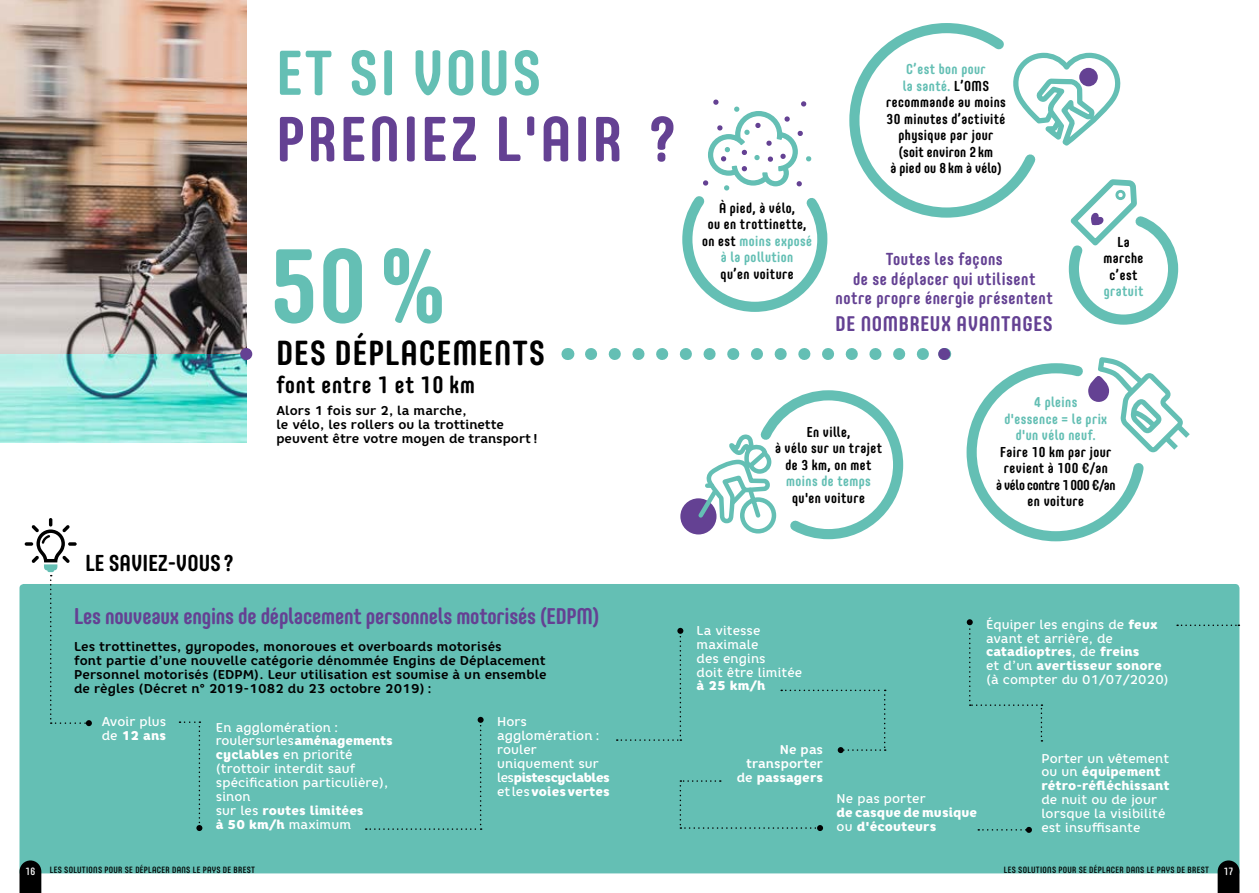
<style>
.page{position:relative;width:1259px;height:893px;background:#fff}
.page>*{position:absolute;margin:0;border:0;box-sizing:border-box;transform-origin:0 0}
.t1{font:700 103.65px "Core Mellow 67 Cn";color:#64bfb4}
.t2{font:700 62.55px "Core Mellow 67 Cn";letter-spacing:.04em;color:#644193}
.t3{font:700 62.55px "Core Mellow 67 Cn";letter-spacing:.03em;color:#64bfb4}
.t4{font:700 34.5px "Core Mellow 67 Cn";letter-spacing:.03em;color:#000}
.t5{font:700 23.7px "Core Mellow 67 Cn";letter-spacing:.03em;color:#000}
.t6{font:700 22.8px "Core Mellow 67 Cn";color:#000}
.t7{font:700 22.5px "Core Mellow 67 Cn";letter-spacing:-.01em;color:#644193}
.t8{font:700 21px "Core Mellow 67 Cn";letter-spacing:.03em;color:#644193}
.t9{font:700 17.25px/20px "Core Mellow 67 Cn";letter-spacing:.03em;color:#644193;text-align:center}
.t10{font:700 14.25px/16.5px "Core Mellow 67 Cn";letter-spacing:.03em;color:#000;text-align:center}
.t11{font:700 14.25px/16.5px "Core Mellow 67 Cn";letter-spacing:.03em;color:#64bfb4;text-align:center}
.t12{font:500 12.75px/14px "Core Rhino 55";letter-spacing:.01em;color:#fff}
.t13{font:700 12.75px/14px "Core Rhino 65";letter-spacing:.01em;color:#000}
.t14{font:900 12.75px/14px "Core Rhino 85";letter-spacing:.01em;color:#fff}
.t15{font:900 12.75px/14px "Core Rhino 85";letter-spacing:-.035em;color:#fff}
.t16{font:700 12.75px/14px "Core Rhino 65";letter-spacing:.01em;color:#fff;text-align:right}
.t17{font:500 10.5px "Core Mellow 57 Cn";color:#fff}
.t18{font:500 9px "Core Mellow 57 Cn";letter-spacing:.03em;color:#000}
.s1{font-family:"Core Rhino 55";font-weight:500}
.s2{font-family:"Core Rhino 85";font-weight:900}
.s3{color:#64bfb4}
.s4{font-family:"Core Rhino 65";font-weight:700}
</style>
<div class="page">
<div style="left:19px;top:584px;width:1220px;height:289px;background:#64bfb4"></div>
<svg style="left:567px;top:348px;width:1px;height:12px"></svg>
<svg style="left:1217px;top:860px;width:22px;height:33px"></svg>
<svg style="left:19px;top:860px;width:22px;height:33px"></svg>
<div style="left:179px;top:721px;width:23px;height:110px;background:#64bfb4"></div>
<div style="left:366px;top:717px;width:117px;height:113px;background:#64bfb4"></div>
<div style="left:617px;top:628px;width:66px;height:113px;background:#64bfb4"></div>
<div style="left:781px;top:690px;width:104px;height:63px;background:#64bfb4"></div>
<div style="left:679px;top:780px;width:144px;height:51px;background:#64bfb4"></div>
<svg style="left:978px;top:827px;width:54px;height:6px"></svg>
<div style="left:966px;top:619px;width:76px;height:123px;background:#64bfb4"></div>
<svg style="left:1177px;top:624px;width:62px;height:2px"></svg>
<svg style="left:25px;top:518px;width:67px;height:208px"></svg>
<img style="left:0;top:0;width:246px;height:354px">
<svg style="left:0;top:354px;width:246px;height:89px;background:#90dfd8"></svg>
<div style="left:240px;top:348px;width:12px;height:12px;background:#644193;border-radius:50%"></div>
<svg style="left:591px;top:23px;width:598px;height:519px"></svg>
<h2 class="t3" style="left:276px;top:26px;width:266px">ET SI VOUS</h2>
<h2 class="t2" style="left:276px;top:92px;width:401px">PRENIEZ L'AIR ?</h2>
<h1 class="t1" style="left:269px;top:208px;width:178px">50%</h1>
<h3 class="t4" style="left:276px;top:327px;width:270px">DES DÉPLACEMENTS</h3>
<h3 class="t5" style="left:276px;top:367px;width:200px">font entre 1 et 10 km</h3>
<p class="t13" style="left:276px;top:403px;width:263px">Alors 1 fois sur 2, la marche,<br>le vélo, les rollers ou la trottinette peuvent être votre moyen de transport !</p>
<h3 class="t6" style="left:85px;top:546px;width:150px">LE SAVIEZ-VOUS ?</h3>
<h3 class="t7" style="left:74px;top:600px;width:527px">Les nouveaux engins de déplacement personnels motorisés (EDPM)</h3>
<p class="t13" style="left:74px;top:639px;width:474px">Les trottinettes, gyropodes, monoroues et overboards motorisés<br>font partie d’une nouvelle catégorie dénommée Engins de Déplacement Personnel motorisés (EDPM). Leur utilisation est soumise à un ensemble de règles (Décret n° 2019-1082 du 23 octobre 2019) :</p>
<p class="t12" style="left:102px;top:715px;width:66px">Avoir plus</p>
<p class="t14" style="left:102px;top:729px;width:66px"><span class="s1">de</span> 12 ans</p>
<p class="t12" style="left:216px;top:720px;width:178px">En agglomération :<br>rouler sur les <span class="s2">aménagements cyclables</span> en priorité (trottoir interdit sauf spécification particulière), sinon</p>
<p class="t14" style="left:216px;top:804px;width:149px"><span class="s1">sur les</span> routes limitées à 50 km/h <span class="s1">maximum</span></p>
<p class="t12" style="left:497px;top:715px;width:104px">Hors agglomération : rouler uniquement sur</p>
<p class="t15" style="left:497px;top:770px;width:114px"><span class="s1">les</span> pistes cyclables <span class="s1">et les</span> voies vertes</p>
<p class="t10" style="left:702px;top:199px;width:112px">À pied, à vélo,<br>ou en trottinette, on est <span class="s3">moins exposé à la pollution</span></p>
<p class="t10" style="left:720px;top:265px;width:75px">qu’en voiture</p>
<p class="t10" style="left:886px;top:60px;width:121px"><span class="s3">C’est bon pour<br>la santé.</span> L’OMS recommande au moins<br>30 minutes d’activité physique par jour (soit environ 2 km<br>à pied ou 8 km à vélo)</p>
<h3 class="t9" style="left:835px;top:248px;width:219px">Toutes les façons<br>de se déplacer qui utilisent notre propre énergie présentent</h3>
<h3 class="t8" style="left:835px;top:308px;width:219px">DE NOMBREUX AVANTAGES</h3>
<p class="t10" style="left:1103px;top:233px;width:42px">La marche c’est</p>
<p class="t11" style="left:1103px;top:282px;width:41px">gratuit</p>
<p class="t10" style="left:775px;top:423px;width:108px">En ville,<br>à vélo sur un trajet de 3 km, on met</p>
<p class="t11" style="left:786px;top:473px;width:86px">moins de temps</p>
<p class="t10" style="left:792px;top:489px;width:74px">qu'en voiture</p>
<p class="t11" style="left:1004px;top:394px;width:104px">4 pleins<br>d'essence = le prix d'un vélo neuf.</p>
<p class="t10" style="left:996px;top:443px;width:121px">Faire 10 km par jour revient à 100 €/an<br>à vélo contre 1000 €/an en voiture</p>
<p class="t12" style="left:696px;top:623px;width:107px">La vitesse maximale<br>des engins<br>doit être limitée</p>
<p class="t14" style="left:696px;top:679px;width:70px">à 25 km/h</p>
<p class="t12" style="left:986px;top:617px;width:173px">Équiper les engins de <span class="s2">feux </span>avant et arrière, de</p>
<p class="t14" style="left:986px;top:645px;width:177px">catadioptres<span class="s1">, de</span> freins<br><span class="s1">et d’un</span> avertisseur sonore</p>
<p class="t12" style="left:986px;top:673px;width:184px">(à compter du 01/07/2020)</p>
<p class="t16" style="left:746px;top:743px;width:79px">Ne pas transporter</p>
<p class="t14" style="left:736px;top:771px;width:88px"><span class="s4">de</span> passagers</p>
<p class="t12" style="left:836px;top:792px;width:91px">Ne pas porter</p>
<p class="t14" style="left:836px;top:806px;width:142px">de casque de musique <span class="s1">ou</span> d'écouteurs</p>
<p class="t12" style="left:1041px;top:751px;width:129px">Porter un vêtement</p>
<p class="t14" style="left:1041px;top:765px;width:130px"><span class="s1">ou un</span> équipement rétro-réfléchissant</p>
<p class="t12" style="left:1041px;top:793px;width:125px">de nuit ou de jour lorsque la visibilité est insuffisante</p>
<p class="t17" style="left:26px;top:863px;width:11px">16</p>
<p class="t18" style="left:50px;top:863px;width:207px">LES SOLUTIONS POUR SE DÉPLACER DANS LE PAYS DE BREST</p>
<p class="t18" style="left:1004px;top:863px;width:207px">LES SOLUTIONS POUR SE DÉPLACER DANS LE PAYS DE BREST</p>
<p class="t17" style="left:1223px;top:863px;width:11px">17</p>
</div>
